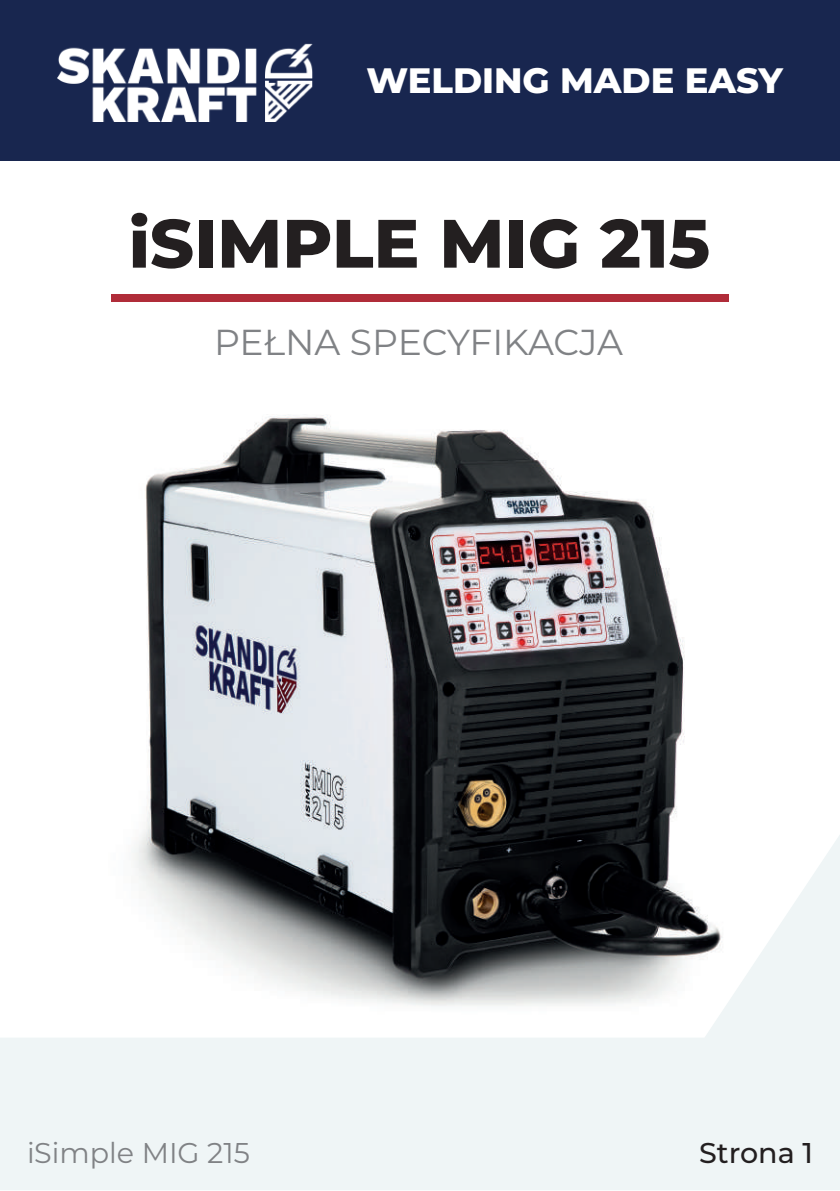
<style>
.page{position:relative;width:840px;height:1191px;background:#fff}
.page>*{position:absolute;margin:0;border:0;box-sizing:border-box;transform-origin:0 0}
.t1{font:800 68.2px "Montserrat";color:#231f20}
.t2{font:36px "Montserrat";letter-spacing:-.005em;color:#808285}
.t3{font:800 35.2px "Montserrat";color:#fff}
.t4{font:28.6px "Montserrat";color:#808285}
.t5{font:500 28.6px "Montserrat";color:#231f20}
</style>
<div class="page">
<div style="left:0;top:0;width:839px;height:161px;background:#18264f"></div>
<div style="left:111px;top:295px;width:617px;height:7px;background:#b02c39"></div>
<img style="left:58px;top:43px;width:255px;height:78px">
<img style="left:143px;top:415px;width:542px;height:419px">
<svg style="left:0;top:834px;width:839px;height:356px;fill:#eff5f6"></svg>
<p class="t3" style="left:366px;top:57px;width:418px">WELDING MADE EASY</p>
<h1 class="t1" style="left:129px;top:198px;width:582px">iSIMPLE MIG 215</h1>
<p class="t2" style="left:214px;top:318px;width:410px">PEŁNA SPECYFIKACJA</p>
<p class="t4" style="left:27px;top:1132px;width:224px">iSimple MIG 215</p>
<p class="t5" style="left:698px;top:1132px;width:115px">Strona 1</p>
</div>
